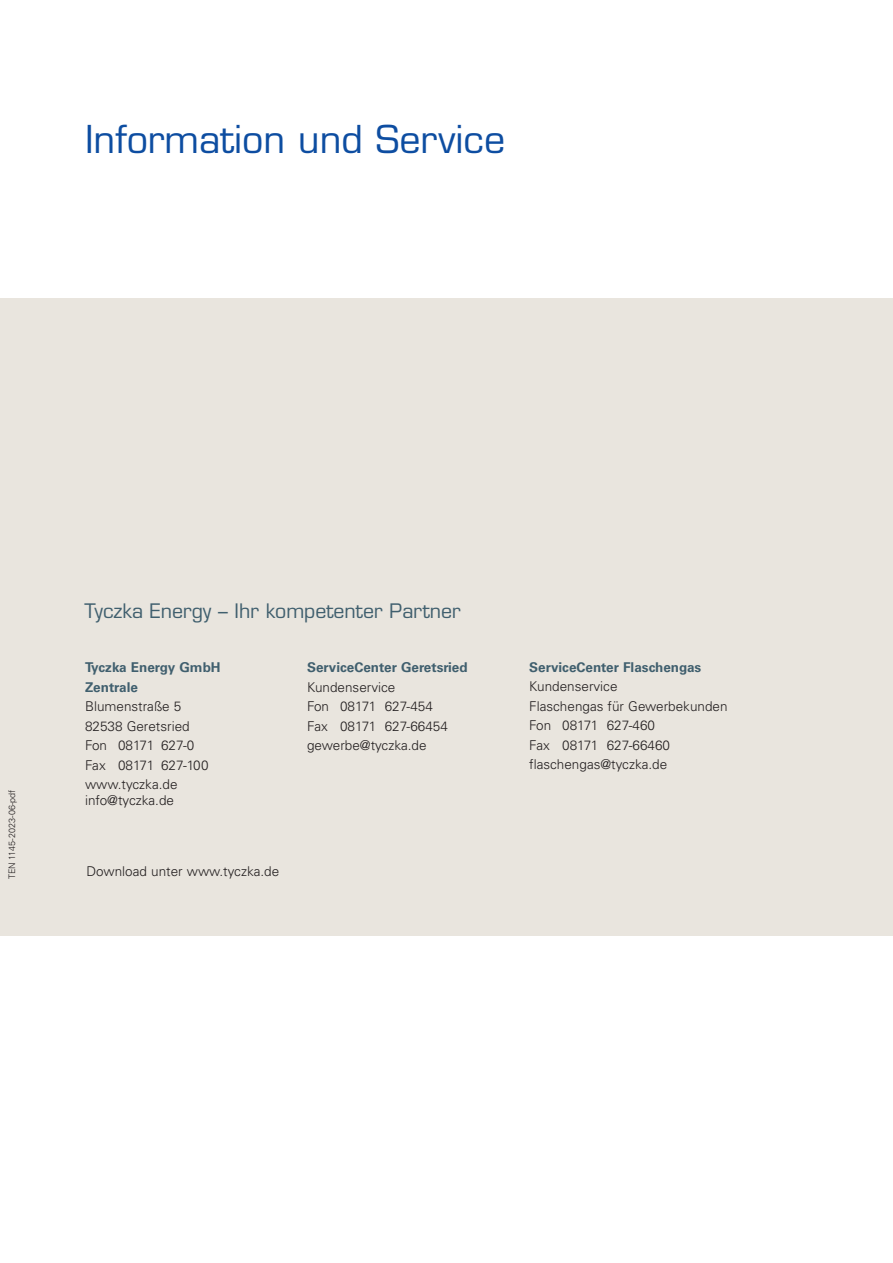
<style>
.page{position:relative;width:893px;height:1263px;background:#fff}
.page>*{position:absolute;margin:0;border:0;box-sizing:border-box;transform-origin:0 0}
.t1{font:37.5px "Eurostile";color:#0d4da1}
.t2{font:19.5px "Eurostile";color:#405f6e}
.t3{font:300 13.5px/19.5px "Univers LT Pro 45";color:#231f20}
.t4{font:700 13.5px/19.5px "Univers LT Pro 65";color:#405f6e}
.t5{font:300 9px "Univers LT Pro 45";color:#231f20}
</style>
<div class="page">
<div style="left:0;top:298px;width:893px;height:637px;background:#e9e5de"></div>
<h1 class="t1" style="left:85px;top:116px;width:422px">Information und Service</h1>
<p class="t5" style="left:6px;top:879px;width:91px;rotate:-90deg">TEN 1145-2023-06-pdf</p>
<h2 class="t2" style="left:84px;top:599px;width:378px">Tyczka Energy – Ihr kompetenter Partner</h2>
<p class="t4" style="left:85px;top:657px;width:137px">Tyczka Energy GmbH<br>Zentrale</p>
<p class="t3" style="left:85px;top:696px;width:125px">Blumenstraße 5<br>82538 Geretsried<br>Fon 08171 627-0<br>Fax 08171 627-100 www.tyczka.de</p>
<p class="t3" style="left:85px;top:790px;width:91px">info@tyczka.de</p>
<p class="t4" style="left:307px;top:657px;width:162px">ServiceCenter Geretsried</p>
<p class="t3" style="left:307px;top:677px;width:142px">Kundenservice<br>Fon 08171 627-454<br>Fax 08171 627-66454 gewerbe@tyczka.de</p>
<p class="t3" style="left:87px;top:861px;width:194px">Download unter www.tyczka.de</p>
<p class="t4" style="left:529px;top:657px;width:174px">ServiceCenter Flaschengas</p>
<p class="t3" style="left:529px;top:677px;width:200px">Kundenservice<br>Flaschengas für Gewerbekunden<br>Fon 08171 627-460<br>Fax 08171 627-66460 flaschengas@tyczka.de</p>
</div>
